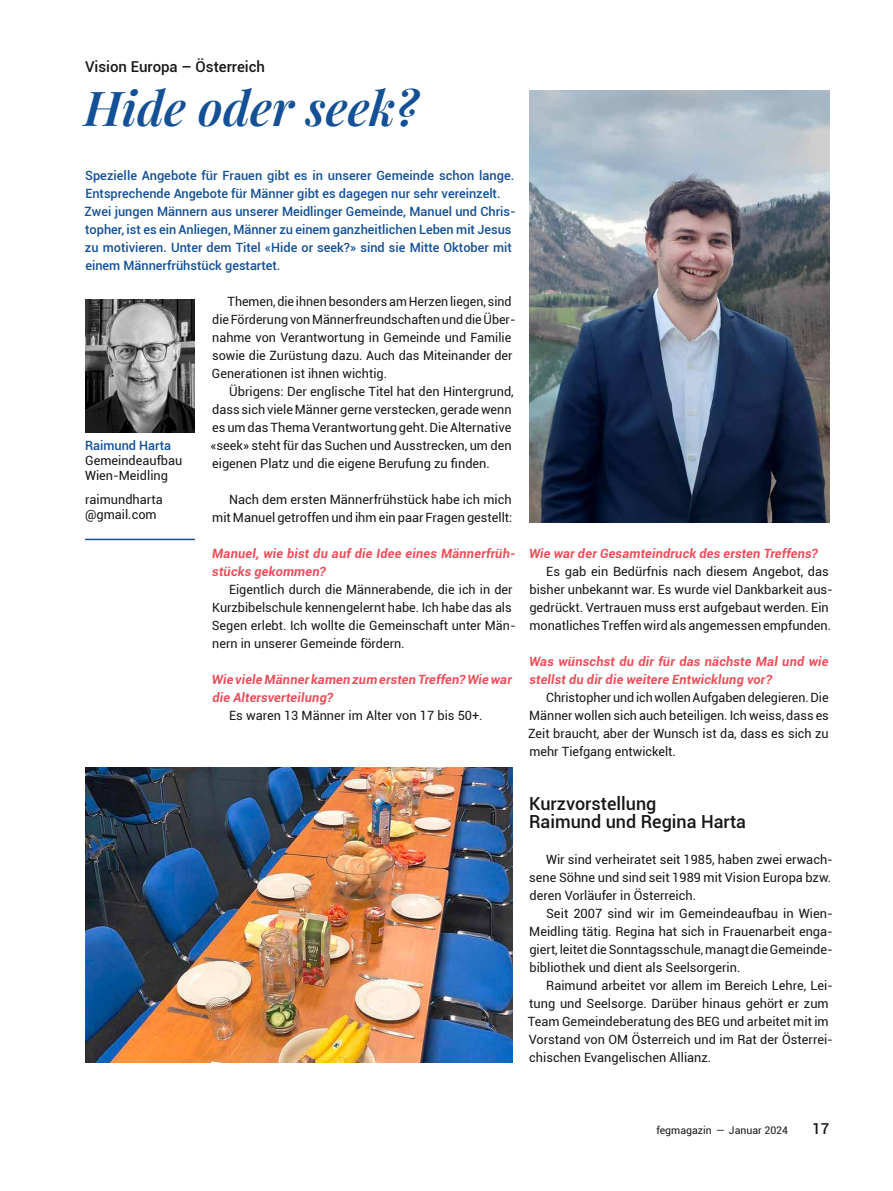
<style>
.page{position:relative;width:893px;height:1191px;background:#fff}
.page>*{position:absolute;margin:0;border:0;box-sizing:border-box;transform-origin:0 0}
.t1{font:italic 600 48px "Playfair Display";color:#135096}
.t2{font:500 18px/18px "Roboto";color:#181716}
.t3{font:500 15px "Roboto";color:#181716}
.t4{font:12.75px/18px "Roboto";color:#181716}
.t5{font:500 12.75px/18px "Roboto";color:#135096}
.t6{font:italic 700 12.75px/18px "Roboto";letter-spacing:.015em;color:#ea4f59}
.t7{font:10.5px "Roboto";color:#181716}
</style>
<div class="page">
<img style="left:85px;top:299px;width:110px;height:133px">
<img style="left:529px;top:90px;width:300px;height:432px">
<img style="left:85px;top:767px;width:427px;height:295px">
<hr style="left:85px;top:539px;width:110px;height:1px;background:#135096">
<p class="t3" style="left:85px;top:56px;width:182px">Vision Europa – Österreich</p>
<h1 class="t1" style="left:84px;top:71px;width:335px">Hide oder seek?</h1>
<p class="t5" style="left:85px;top:166px;width:433px">Spezielle Angebote für Frauen gibt es in unserer Gemeinde schon lange.<br>Entsprechende Angebote für Männer gibt es dagegen nur sehr vereinzelt.<br>Zwei jungen Männern aus unserer Meidlinger Gemeinde, Manuel und Chris&shy;topher, ist es ein Anliegen, Männer zu einem ganzheitlichen Leben mit Jesus zu motivieren. Unter dem Titel «Hide or seek?» sind sie Mitte Oktober mit einem Männerfrühstück gestartet.</p>
<p class="t4" style="left:212px;top:292px;width:305px;text-indent:16px">Themen, die ihnen besonders am Herzen liegen, sind die Förderung von Männerfreundschaften und die Über&shy;nahme von Verantwortung in Gemeinde und Familie sowie die Zurüstung dazu. Auch das Miteinander der Generationen ist ihnen wichtig.</p>
<p class="t4" style="left:211px;top:382px;width:305px;text-indent:19px">Übrigens: Der englische Titel hat den Hintergrund, dass sich viele Männer gerne verstecken, gerade wenn es um das Thema Verantwortung geht. Die Alternative «seek» steht für das Suchen und Ausstrecken, um den eigenen Platz und die eigene Berufung zu finden.</p>
<p class="t4" style="left:212px;top:490px;width:302px;text-align:right">Nach dem ersten Männerfrühstück habe ich mich mit Manuel getroffen und ihm ein paar Fragen gestellt:</p>
<p class="t6" style="left:212px;top:544px;width:305px">Manuel, wie bist du auf die Idee eines Männerfrüh&shy;stücks gekommen?</p>
<p class="t4" style="left:212px;top:580px;width:305px;text-indent:17px">Eigentlich durch die Männerabende, die ich in der Kurzbibelschule kennengelernt habe. Ich habe das als Segen erlebt. Ich wollte die Gemeinschaft unter Män&shy;nern in unserer Gemeinde fördern.</p>
<p class="t6" style="left:212px;top:670px;width:301px">Wie viele Männer kamen zum ersten Treffen? Wie war die Altersverteilung?</p>
<p class="t4" style="left:229px;top:706px;width:255px">Es waren 13 Männer im Alter von 17 bis 50+.</p>
<p class="t5" style="left:85px;top:436px;width:88px">Raimund Harta</p>
<p class="t4" style="left:85px;top:452px;width:99px;line-height:15px">Gemeindeaufbau<br>Wien-Meidling</p>
<p class="t4" style="left:85px;top:491px;width:79px;line-height:15px">raimundharta @gmail.com</p>
<p class="t6" style="left:529px;top:544px;width:290px">Wie war der Gesamteindruck des ersten Treffens?</p>
<p class="t4" style="left:529px;top:562px;width:305px;text-indent:17px">Es gab ein Bedürfnis nach diesem Angebot, das bisher unbekannt war. Es wurde viel Dankbarkeit aus&shy;gedrückt. Vertrauen muss erst aufgebaut werden. Ein monatliches Treffen wird als angemessen empfunden.</p>
<p class="t6" style="left:529px;top:652px;width:301px">Was wünschst du dir für das nächste Mal und wie stellst du dir die weitere Entwicklung vor?</p>
<p class="t4" style="left:528px;top:688px;width:302px;text-align:justify;text-indent:18px">Christopher und ich wollen Aufgaben delegieren. Die Männer wollen sich auch beteiligen. Ich weiss, dass es Zeit braucht, aber der Wunsch ist da, dass es sich zu mehr Tiefgang entwickelt.</p>
<h2 class="t2" style="left:529px;top:794px;width:218px">Kurzvorstellung<br>Raimund und Regina Harta</h2>
<p class="t4" style="left:529px;top:850px;width:305px;text-indent:17px">Wir sind verheiratet seit 1985, haben zwei erwach&shy;sene Söhne und sind seit 1989 mit Vision Europa bzw. deren Vorläufer in Österreich.</p>
<p class="t4" style="left:529px;top:904px;width:305px;text-indent:17px">Seit 2007 sind wir im Gemeindeaufbau in Wien-Meidling tätig. Regina hat sich in Frauenarbeit enga&shy;giert, leitet die Sonntagsschule, managt die Gemeinde&shy;bibliothek und dient als Seelsorgerin.</p>
<p class="t4" style="left:528px;top:976px;width:307px;text-indent:19px">Raimund arbeitet vor allem im Bereich Lehre, Lei&shy;tung und Seelsorge. Darüber hinaus gehört er zum Team Gemeindeberatung des BEG und arbeitet mit im Vorstand von OM Österreich und im Rat der Österrei&shy;chischen Evangelischen Allianz.</p>
<p class="t7" style="left:656px;top:1123px;width:133px">fegmagazin — Januar 2024</p>
<p class="t3" style="left:812px;top:1118px;width:19px">17</p>
</div>
